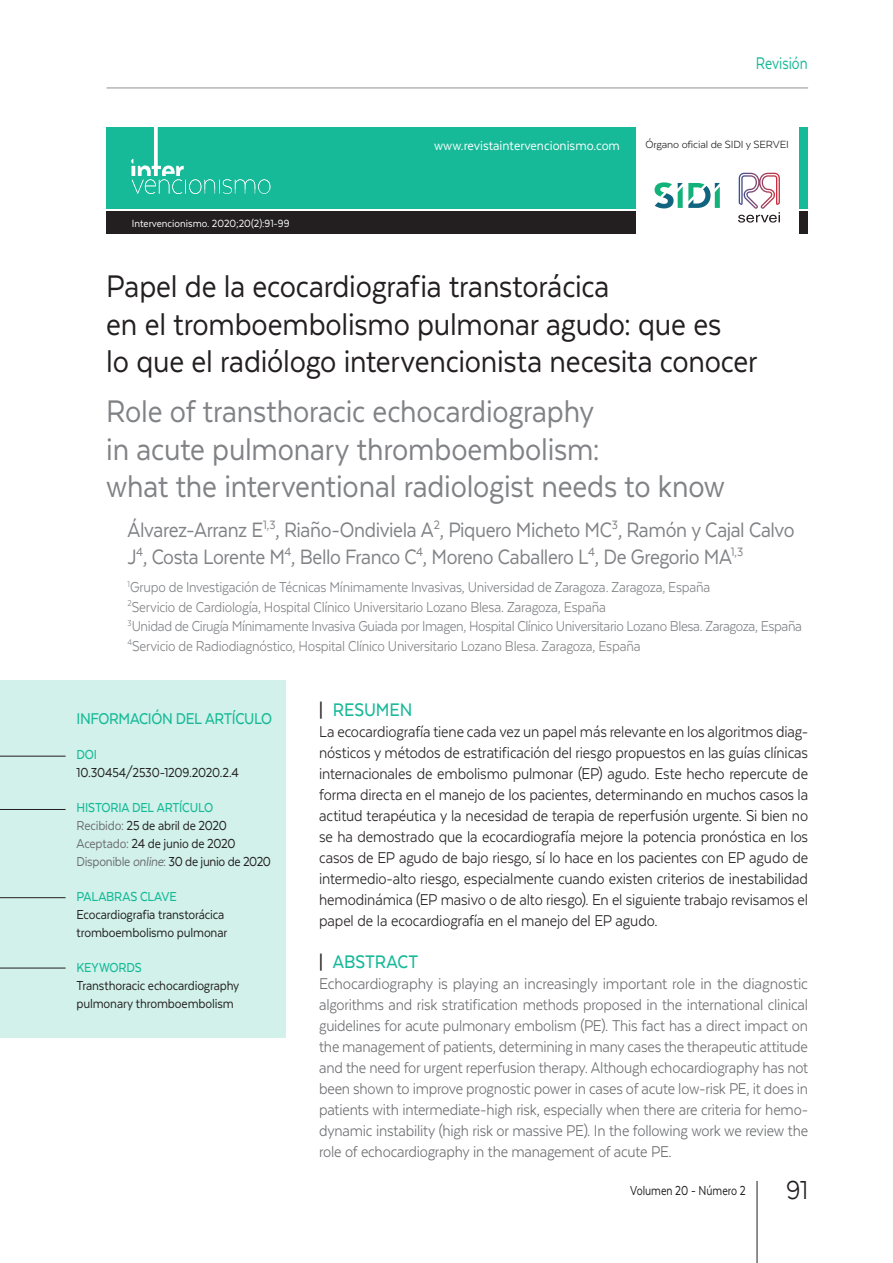
<style>
.page{position:relative;width:893px;height:1263px;background:#fff}
.page>*{position:absolute;margin:0;border:0;box-sizing:border-box;transform-origin:0 0}
.INTER_Titular{font:36px/37.5px "Texta";letter-spacing:-.005em;color:#231f20;scale:.9 1}
.INTER_Titular_ingles{font:36px/37.5px "Texta";letter-spacing:-.005em;color:#808285;scale:.9 1}
.t1{font:30px "Texta";color:#231f20;scale:.93 1}
.INTER_Autor{font:24px/27px "Texta";letter-spacing:-.02em;color:#808285;scale:.9 1}
.INTER_Apartado_1{font:500 21px "Texta";color:#16b998;scale:.9 1}
.INTER_Cintillo_secci{font:19.5px "Texta";color:#16b998;scale:.8 1}
.INTER_Texto{font:18px/21px "Texta";letter-spacing:-.01em;color:#231f20;text-align:justify;scale:.9 1}
.INTER_Abstract_ingle{font:18px/21px "Texta";letter-spacing:-.015em;color:#6c6d70;text-align:justify;scale:.92 1}
.INTER_Info_titular{font:500 18px "Texta";letter-spacing:-.02em;color:#16b998;scale:.9 1}
.INTER_Autor_datos{font:16.5px "Texta";letter-spacing:-.015em;color:#808285;scale:.9 1}
.INTER_Info_texto{font:15px "Texta";letter-spacing:-.01em;color:#231f20;scale:.9 1}
.INTER_Info_historia{font:15px "Texta";letter-spacing:-.015em;color:#231f20;scale:.9 1}
.INTER_Info_apartado{font:500 15px "Texta";letter-spacing:-.01em;color:#16b998;scale:.9 1}
.t2{font:15px "Texta";color:#fff;scale:.93 1}
.INTER_Info_historia-2{font:15px "Texta";letter-spacing:-.015em;color:#231f20;scale:.8 1}
.t3{font:12px "Texta";color:#fff;scale:.93 1}
.t4{font:12px "Texta";letter-spacing:-.01em;color:#231f20}
.s1{color:#6c6d70}
.s2{font-style:italic;color:#6c6d70}
.s3{color:#231f20}
</style>
<div class="page">
<div style="left:106px;top:128px;width:702px;height:81px;background:#16b998"></div>
<div style="left:106px;top:211px;width:702px;height:23px;background:#231f20"></div>
<div style="left:636px;top:125px;width:162px;height:109px;background:#fff"></div>
<svg style="left:131px;top:127px;width:139px;height:67px"></svg>
<svg style="left:655px;top:182px;width:65px;height:26px"></svg>
<svg style="left:743px;top:172px;width:33px;height:1px"></svg>
<svg style="left:738px;top:173px;width:42px;height:50px"></svg>
<div style="left:0;top:680px;width:285px;height:357px;background:#d1f1ea"></div>
<hr style="left:0;top:809px;width:66px;height:1px;background:#231f20">
<hr style="left:0;top:897px;width:66px;height:1px;background:#231f20">
<hr style="left:0;top:968px;width:66px;height:1px;background:#231f20">
<hr style="left:0;top:756px;width:66px;height:1px;background:#231f20">
<hr style="left:107px;top:88px;width:701px;height:1px;background:#231f20">
<hr style="left:757px;top:1181px;width:1px;height:82px;background:#231f20">
<p class="INTER_Cintillo_secci" style="left:756px;top:53px;width:66px">Revisión</p>
<p class="t3" style="left:132px;top:217px;width:171px">Intervencionismo. 2020;20(2):91-99</p>
<p class="t2" style="left:434px;top:137px;width:201px">www.revistaintervencionismo.com</p>
<p class="t4" style="left:645px;top:138px;width:145px">Órgano oficial de SIDI y SERVEI</p>
<p class="INTER_Titular" style="left:106px;top:267px;width:725px">Papel de la ecocardiografia transtorácica<br>en el tromboembolismo pulmonar agudo: que es<br>lo que el radiólogo intervencionista necesita conocer</p>
<p class="INTER_Titular_ingles" style="left:106px;top:392px;width:689px">Role of transthoracic echocardiography<br>in acute pulmonary thromboembolism:<br>what the interventional radiologist needs to know</p>
<p class="INTER_Autor" style="left:128px;top:516px;width:743px">Álvarez-Arranz E<sup>1,3</sup>, Riaño-Ondiviela A<sup>2</sup>, Piquero Micheto MC<sup>3</sup>, Ramón y Cajal Calvo<br>J<sup>4</sup>, Costa Lorente M<sup>4</sup>, Bello Franco C<sup>4</sup>, Moreno Caballero L<sup>4</sup>, De Gregorio MA<sup>1,3</sup></p>
<p class="INTER_Autor_datos" style="left:128px;top:579px;width:649px"><sup>1</sup>Grupo de Investigación de Técnicas Mínimamente Invasivas, Universidad de Zaragoza. Zaragoza, España</p>
<p class="INTER_Autor_datos" style="left:128px;top:598px;width:533px"><sup>2</sup>Servicio de Cardiología, Hospital Clínico Universitario Lozano Blesa. Zaragoza, España</p>
<p class="INTER_Autor_datos" style="left:128px;top:618px;width:751px"><sup>3</sup>Unidad de Cirugía Mínimamente Invasiva Guiada por Imagen, Hospital Clínico Universitario Lozano Blesa. Zaragoza, España</p>
<p class="INTER_Autor_datos" style="left:128px;top:637px;width:571px"><sup>4</sup>Servicio de Radiodiagnóstico, Hospital Clínico Universitario Lozano Blesa. Zaragoza, España</p>
<p class="INTER_Info_titular" style="left:77px;top:709px;width:219px">INFORMACIÓN DEL ARTÍCULO</p>
<p class="INTER_Info_apartado" style="left:77px;top:746px;width:24px">DOI</p>
<p class="INTER_Info_texto" style="left:77px;top:764px;width:182px">10.30454/2530-1209.2020.2.4</p>
<p class="INTER_Info_apartado" style="left:77px;top:799px;width:154px">HISTORIA DEL ARTÍCULO</p>
<p class="INTER_Info_historia" style="left:77px;top:817px;width:168px"><span class="s1">Recibido:</span> 25 de abril de 2020</p>
<p class="INTER_Info_historia" style="left:77px;top:835px;width:178px"><span class="s1">Aceptado:</span> 24 de junio de 2020</p>
<p class="INTER_Info_historia" style="left:77px;top:853px;width:218px"><span class="s1">Disponible</span> <span class="s2">online</span><span class="s1">:</span> 30 de junio de 2020</p>
<p class="INTER_Info_apartado" style="left:77px;top:888px;width:113px">PALABRAS CLAVE</p>
<p class="INTER_Info_texto" style="left:77px;top:906px;width:166px">Ecocardiografia transtorácica</p>
<p class="INTER_Info_texto" style="left:77px;top:924px;width:169px">tromboembolismo pulmonar</p>
<p class="INTER_Info_apartado" style="left:77px;top:959px;width:74px">KEYWORDS</p>
<p class="INTER_Info_texto" style="left:77px;top:977px;width:182px">Transthoracic echocardiography</p>
<p class="INTER_Info_texto" style="left:77px;top:995px;width:176px">pulmonary thromboembolism</p>
<p class="INTER_Apartado_1" style="left:319px;top:698px;width:105px"><span class="s3">|</span> RESUMEN</p>
<p class="INTER_Texto" style="left:319px;top:720px;width:545px">La ecocardiografía tiene cada vez un papel más relevante en los algoritmos diag&shy;nósticos y métodos de estratificación del riesgo propuestos en las guías clínicas internacionales de embolismo pulmonar (EP) agudo. Este hecho repercute de forma directa en el manejo de los pacientes, determinando en muchos casos la actitud terapéutica y la necesidad de terapia de reperfusión urgente. Si bien no se ha demostrado que la ecocardiografía mejore la potencia pronóstica en los casos de EP agudo de bajo riesgo, sí lo hace en los pacientes con EP agudo de intermedio-alto riesgo, especialmente cuando existen criterios de inestabilidad hemodinámica (EP masivo o de alto riesgo). En el siguiente trabajo revisamos el papel de la ecocardiografía en el manejo del EP agudo.</p>
<p class="INTER_Apartado_1" style="left:319px;top:950px;width:112px"><span class="s3">|</span> ABSTRACT</p>
<p class="INTER_Abstract_ingle" style="left:319px;top:972px;width:533px">Echocardiography is playing an increasingly important role in the diagnostic algorithms and risk stratification methods proposed in the international clinical guidelines for acute pulmonary embolism (PE). This fact has a direct impact on the management of patients, determining in many cases the therapeutic attitude and the need for urgent reperfusion therapy. Although echocardiography has not been shown to improve prognostic power in cases of acute low-risk PE, it does in patients with intermediate-high risk, especially when there are criteria for hemo&shy;dynamic instability (high risk or massive PE). In the following work we review the role of echocardiography in the management of acute PE.</p>
<p class="INTER_Info_historia-2" style="left:630px;top:1182px;width:146px">Volumen 20 - Número 2</p>
<h2 class="t1" style="left:786px;top:1174px;width:25px">91</h2>
</div>
